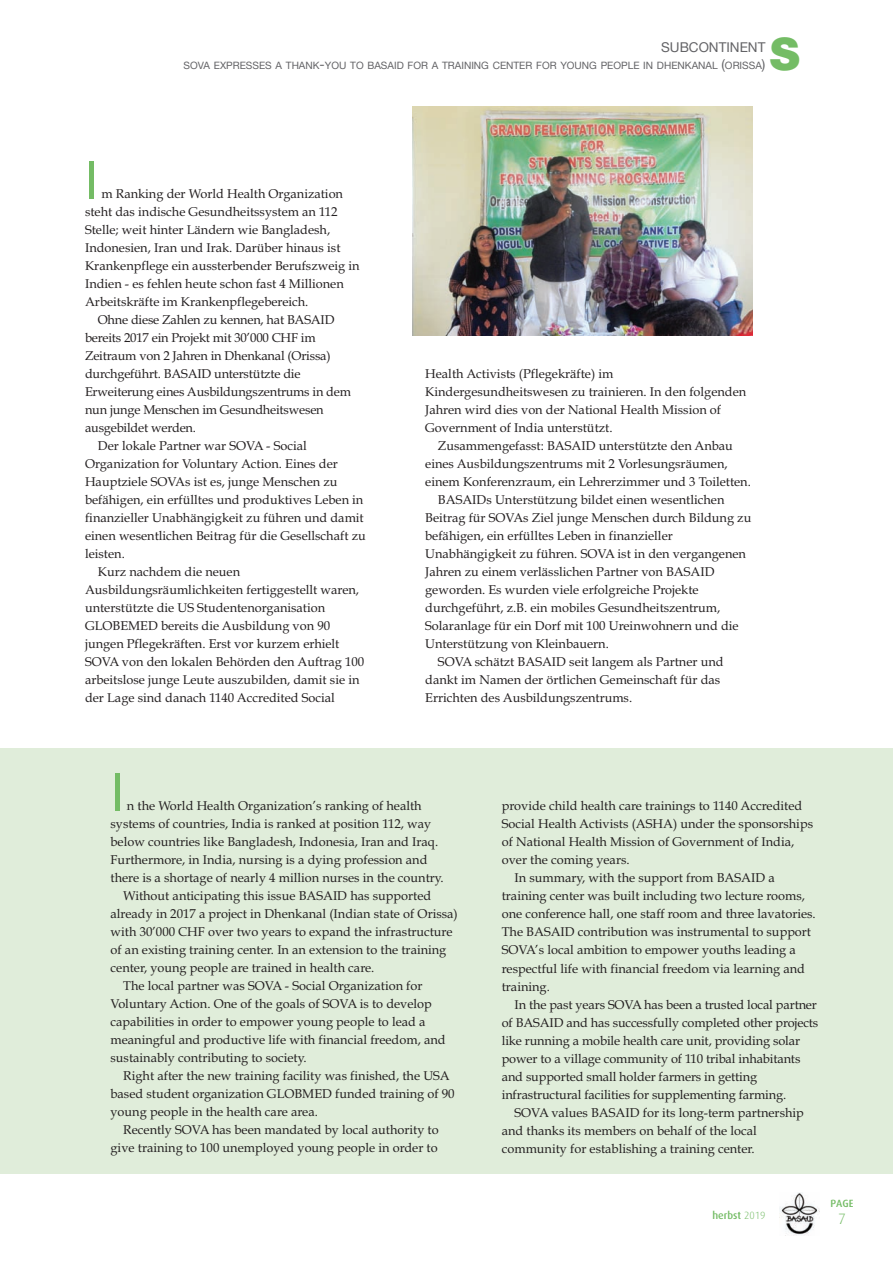
<style>
.page{position:relative;width:893px;height:1263px;background:#fff}
.page>*{position:absolute;margin:0;border:0;box-sizing:border-box;transform-origin:0 0}
.t1{font:54px "Dax";color:#74bc65}
.t2{font:900 45px "Helvetica Neue";color:#74bc65}
.t3{font:300 15px "Dax";color:#74bc65}
.t4{font:13.5px "Helvetica Neue";color:#636366}
.t5{font:12.75px/18px "Book Antiqua";color:#231f20}
.t6{font:500 10.5px "Dax";color:#74bc65}
.t7{font:10.2px "Helvetica Neue";color:#636366}
.s1{font-size:13.5px}
.s2{font-weight:300}
</style>
<div class="page">
<img style="left:780px;top:1192px;width:39px;height:43px">
<img style="left:412px;top:106px;width:341px;height:230px">
<div style="left:0;top:748px;width:893px;height:426px;background:#e0edda"></div>
<h2 class="t2" style="left:770px;top:38px;width:32px">S</h2>
<p class="t4" style="left:661px;top:40px;width:106px">SUBCONTINENT</p>
<p class="t7" style="left:184px;top:60px;width:583px">SOVA EXPRESSES A THANK<span class="s1">-</span>YOU TO BASAID FOR A TRAINING CENTER FOR YOUNG PEOPLE IN DHENKANAL <span class="s1">(</span>ORISSA<span class="s1">)</span></p>
<h1 class="t1" style="left:85px;top:161px;width:15px">I</h1>
<p class="t5" style="left:101px;top:186px;width:243px">m Ranking der World Health Organization</p>
<p class="t5" style="left:85px;top:204px;width:254px">steht das indische Gesundheitssystem an 112</p>
<p class="t5" style="left:85px;top:222px;width:247px">Stelle; weit hinter Ländern wie Bangladesh,</p>
<p class="t5" style="left:85px;top:240px;width:257px">Indonesien, Iran und Irak. Darüber hinaus ist</p>
<p class="t5" style="left:85px;top:258px;width:276px">Krankenpflege ein aussterbender Berufszweig in</p>
<p class="t5" style="left:85px;top:276px;width:260px">Indien - es fehlen heute schon fast 4 Millionen</p>
<p class="t5" style="left:85px;top:294px;width:225px">Arbeitskräfte im Krankenpflegebereich.</p>
<p class="t5" style="left:98px;top:312px;width:238px">Ohne diese Zahlen zu kennen, hat BASAID</p>
<p class="t5" style="left:85px;top:330px;width:232px">bereits 2017 ein Projekt mit 30’000 CHF im</p>
<p class="t5" style="left:85px;top:348px;width:247px">Zeitraum von 2 Jahren in Dhenkanal (Orissa)</p>
<p class="t5" style="left:85px;top:366px;width:217px">durchgeführt. BASAID unterstützte die</p>
<p class="t5" style="left:85px;top:384px;width:267px">Erweiterung eines Ausbildungszentrums in dem</p>
<p class="t5" style="left:85px;top:402px;width:240px">nun junge Menschen im Gesundheitswesen</p>
<p class="t5" style="left:85px;top:420px;width:112px">ausgebildet werden.</p>
<p class="t5" style="left:98px;top:438px;width:211px">Der lokale Partner war SOVA - Social</p>
<p class="t5" style="left:85px;top:456px;width:254px">Organization for Voluntary Action. Eines der</p>
<p class="t5" style="left:85px;top:474px;width:254px">Hauptziele SOVAs ist es, junge Menschen zu</p>
<p class="t5" style="left:85px;top:492px;width:280px">befähigen, ein erfülltes und produktives Leben in</p>
<p class="t5" style="left:85px;top:510px;width:280px">finanzieller Unabhängigkeit zu führen und damit</p>
<p class="t5" style="left:85px;top:528px;width:282px">einen wesentlichen Beitrag für die Gesellschaft zu</p>
<p class="t5" style="left:85px;top:547px;width:41px">leisten.</p>
<p class="t5" style="left:98px;top:565px;width:144px">Kurz nachdem die neuen</p>
<p class="t5" style="left:85px;top:583px;width:276px">Ausbildungsräumlichkeiten fertiggestellt waren,</p>
<p class="t5" style="left:85px;top:601px;width:242px">unterstützte die US Studentenorganisation</p>
<p class="t5" style="left:85px;top:619px;width:247px">GLOBEMED bereits die Ausbildung von 90</p>
<p class="t5" style="left:85px;top:637px;width:256px">jungen Pflegekräften. Erst vor kurzem erhielt</p>
<p class="t5" style="left:85px;top:655px;width:281px">SOVA von den lokalen Behörden den Auftrag 100</p>
<p class="t5" style="left:85px;top:673px;width:276px">arbeitslose junge Leute auszubilden, damit sie in</p>
<p class="t5" style="left:85px;top:691px;width:251px">der Lage sind danach 1140 Accredited Social</p>
<p class="t5" style="left:425px;top:366px;width:322px">Health Activists (Pflegekräfte) im Kindergesundheitswesen zu trainieren. In den folgenden Jahren wird dies von der National Health Mission of Government of India unterstützt.</p>
<p class="t5" style="left:438px;top:438px;width:296px">Zusammengefasst: BASAID unterstützte den Anbau</p>
<p class="t5" style="left:425px;top:456px;width:304px">eines Ausbildungszentrums mit 2 Vorlesungsräumen,</p>
<p class="t5" style="left:425px;top:474px;width:327px">einem Konferenzraum, ein Lehrerzimmer und 3 Toiletten.</p>
<p class="t5" style="left:438px;top:492px;width:288px">BASAIDs Unterstützung bildet einen wesentlichen</p>
<p class="t5" style="left:425px;top:510px;width:328px">Beitrag für SOVAs Ziel junge Menschen durch Bildung zu</p>
<p class="t5" style="left:425px;top:528px;width:249px">befähigen, ein erfülltes Leben in finanzieller</p>
<p class="t5" style="left:425px;top:546px;width:322px">Unabhängigkeit zu führen. SOVA ist in den vergangenen</p>
<p class="t5" style="left:425px;top:564px;width:291px">Jahren zu einem verlässlichen Partner von BASAID</p>
<p class="t5" style="left:425px;top:582px;width:275px">geworden. Es wurden viele erfolgreiche Projekte</p>
<p class="t5" style="left:425px;top:600px;width:297px">durchgeführt, z.B. ein mobiles Gesundheitszentrum,</p>
<p class="t5" style="left:425px;top:618px;width:315px">Solaranlage für ein Dorf mit 100 Ureinwohnern und die</p>
<p class="t5" style="left:425px;top:636px;width:185px">Unterstützung von Kleinbauern.</p>
<p class="t5" style="left:438px;top:654px;width:287px">SOVA schätzt BASAID seit langem als Partner und</p>
<p class="t5" style="left:425px;top:672px;width:297px">dankt im Namen der örtlichen Gemeinschaft für das</p>
<p class="t5" style="left:425px;top:690px;width:208px">Errichten des Ausbildungszentrums.</p>
<h1 class="t1" style="left:111px;top:773px;width:15px">I</h1>
<p class="t5" style="left:127px;top:798px;width:296px">n the World Health Organization’s ranking of health</p>
<p class="t5" style="left:111px;top:816px;width:322px">systems of countries, India is ranked at position 112, way</p>
<p class="t5" style="left:111px;top:834px;width:329px">below countries like Bangladesh, Indonesia, Iran and Iraq.</p>
<p class="t5" style="left:111px;top:852px;width:318px">Furthermore, in India, nursing is a dying profession and</p>
<p class="t5" style="left:111px;top:870px;width:335px">there is a shortage of nearly 4 million nurses in the country.</p>
<p class="t5" style="left:123px;top:888px;width:309px">Without anticipating this issue BASAID has supported</p>
<p class="t5" style="left:111px;top:906px;width:349px">already in 2017 a project in Dhenkanal (Indian state of Orissa)</p>
<p class="t5" style="left:111px;top:924px;width:343px">with 30’000 CHF over two years to expand the infrastructure</p>
<p class="t5" style="left:111px;top:942px;width:337px">of an existing training center. In an extension to the training</p>
<p class="t5" style="left:111px;top:960px;width:265px">center, young people are trained in health care.</p>
<p class="t5" style="left:123px;top:978px;width:301px">The local partner was SOVA - Social Organization for</p>
<p class="t5" style="left:111px;top:996px;width:323px">Voluntary Action. One of the goals of SOVA is to develop</p>
<p class="t5" style="left:111px;top:1014px;width:316px">capabilities in order to empower young people to lead a</p>
<p class="t5" style="left:111px;top:1032px;width:337px">meaningful and productive life with financial freedom, and</p>
<p class="t5" style="left:111px;top:1050px;width:197px">sustainably contributing to society.</p>
<p class="t5" style="left:123px;top:1068px;width:328px">Right after the new training facility was finished, the USA</p>
<p class="t5" style="left:111px;top:1086px;width:346px">based student organization GLOBMED funded training of 90</p>
<p class="t5" style="left:111px;top:1104px;width:209px">young people in the health care area.</p>
<p class="t5" style="left:123px;top:1122px;width:317px">Recently SOVA has been mandated by local authority to</p>
<p class="t5" style="left:111px;top:1140px;width:329px">give training to 100 unemployed young people in order to</p>
<p class="t5" style="left:502px;top:799px;width:302px">provide child health care trainings to 1140 Accredited</p>
<p class="t5" style="left:502px;top:817px;width:313px">Social Health Activists (ASHA) under the sponsorships</p>
<p class="t5" style="left:502px;top:835px;width:294px">of National Health Mission of Government of India,</p>
<p class="t5" style="left:502px;top:853px;width:129px">over the coming years.</p>
<p class="t5" style="left:514px;top:871px;width:262px">In summary, with the support from BASAID a</p>
<p class="t5" style="left:502px;top:889px;width:305px">training center was built including two lecture rooms,</p>
<p class="t5" style="left:502px;top:907px;width:315px">one conference hall, one staff room and three lavatories.</p>
<p class="t5" style="left:502px;top:925px;width:311px">The BASAID contribution was instrumental to support</p>
<p class="t5" style="left:502px;top:943px;width:295px">SOVA’s local ambition to empower youths leading a</p>
<p class="t5" style="left:502px;top:961px;width:305px">respectful life with financial freedom via learning and</p>
<p class="t5" style="left:502px;top:979px;width:50px">training.</p>
<p class="t5" style="left:514px;top:997px;width:304px">In the past years SOVA has been a trusted local partner</p>
<p class="t5" style="left:502px;top:1015px;width:318px">of BASAID and has successfully completed other projects</p>
<p class="t5" style="left:502px;top:1033px;width:300px">like running a mobile health care unit, providing solar</p>
<p class="t5" style="left:502px;top:1051px;width:300px">power to a village community of 110 tribal inhabitants</p>
<p class="t5" style="left:502px;top:1069px;width:257px">and supported small holder farmers in getting</p>
<p class="t5" style="left:502px;top:1087px;width:286px">infrastructural facilities for supplementing farming.</p>
<p class="t5" style="left:514px;top:1105px;width:291px">SOVA values BASAID for its long-term partnership</p>
<p class="t5" style="left:502px;top:1123px;width:257px">and thanks its members on behalf of the local</p>
<p class="t5" style="left:502px;top:1141px;width:254px">community for establishing a training center.</p>
<p class="t6" style="left:712px;top:1212px;width:55px">herbst <span class="s2">2019</span></p>
<p class="t6" style="left:830px;top:1200px;width:25px">PAGE</p>
<p class="t3" style="left:838px;top:1212px;width:9px">7</p>
</div>
